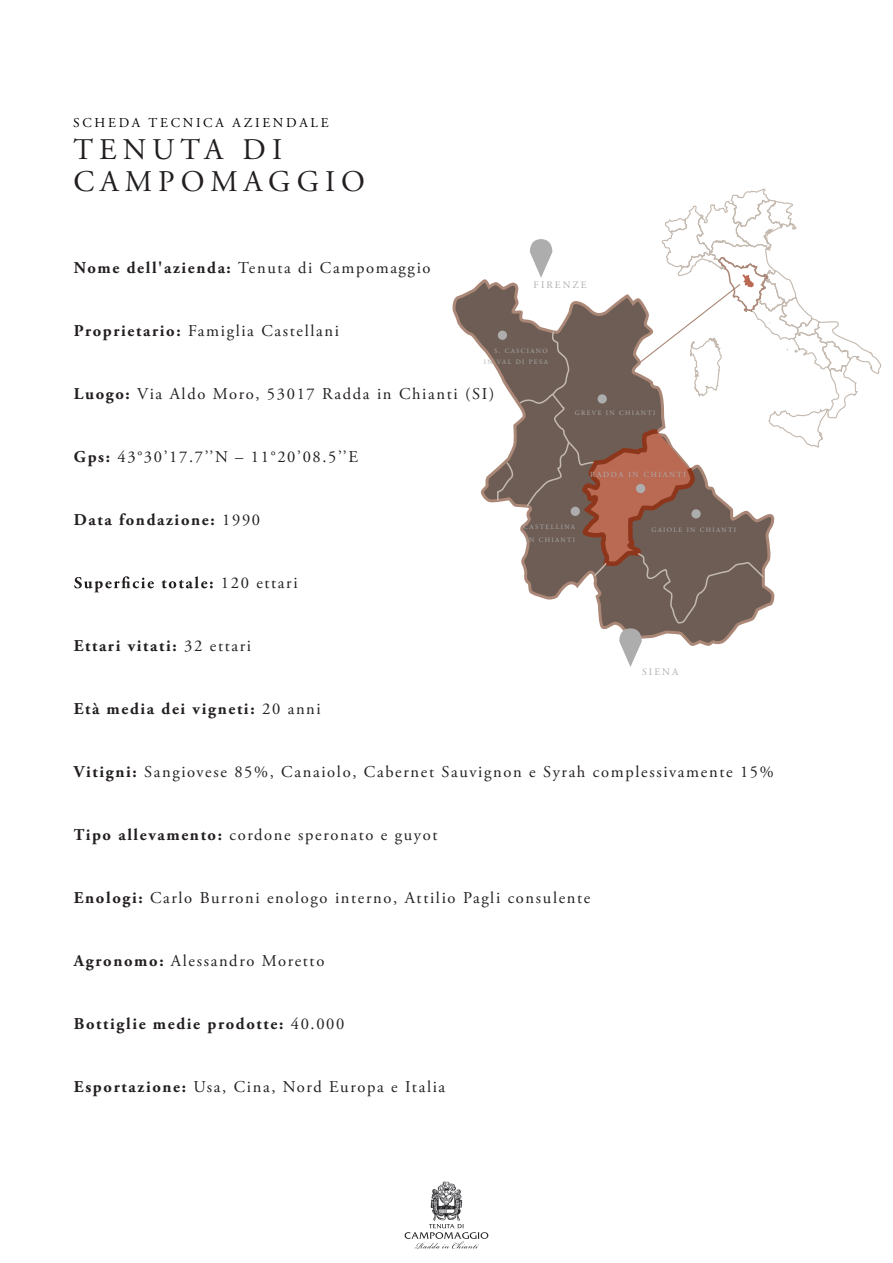
<style>
.page{position:relative;width:893px;height:1263px;background:#fff}
.page>*{position:absolute;margin:0;border:0;box-sizing:border-box;transform-origin:0 0}
.t1{font:30px/31.5px "Adobe Garamond Pro";letter-spacing:.2em;color:#231f20}
.t2{font:16.5px "Adobe Garamond Pro";letter-spacing:.1em;color:#231f20}
.t3{font:700 16.5px "Adobe Garamond Pro";letter-spacing:.1em;color:#231f20}
.t4{font:13.5px "Adobe Garamond Pro";letter-spacing:.2em;color:#000001}
.t5{font:10.05px "Adobe Garamond Pro";letter-spacing:.2em;color:#acadac}
.t6{font:7.8px "Adobe Garamond Pro";letter-spacing:.2em;color:#acadac}
.t7{font:6.75px/12.3px "Adobe Garamond Pro";letter-spacing:.2em;color:#acadac}
.s1{font-weight:700}
.s2{font-weight:400}
</style>
<div class="page">
<svg style="left:74px;top:576px;width:139px;height:16px"></svg>
<svg style="left:405px;top:1224px;width:83px;height:25px"></svg>
<img style="left:430px;top:1182px;width:33px;height:38px">
<svg style="left:452px;top:279px;width:44px;height:224px"></svg>
<svg style="left:496px;top:188px;width:386px;height:479px"></svg>
<p class="t4" style="left:73px;top:115px;width:257px">SCHEDA TECNICA AZIENDALE</p>
<h1 class="t1" style="left:73px;top:135px;width:293px">TENUTA DI<br>CAMPOMAGGIO</h1>
<p class="t2" style="left:74px;top:258px;width:358px"><span class="s1">Nome dell'azienda:</span> Tenuta di Campomaggio</p>
<p class="t2" style="left:74px;top:321px;width:267px"><span class="s1">Proprietario:</span> Famiglia Castellani</p>
<p class="t5" style="left:534px;top:279px;width:55px">FIRENZE</p>
<p class="t7" style="left:484px;top:345px;width:66px;line-height:11.1px;text-align:right">S. CASCIANO<br>IN VAL DI PESA</p>
<p class="t2" style="left:74px;top:384px;width:422px"><span class="s1">Luogo:</span> Via Aldo Moro, 53017 Radda in Chianti (SI)</p>
<p class="t2" style="left:74px;top:447px;width:286px"><span class="s1">Gps:</span> 43°30’17.7’’N – 11°20’08.5’’E</p>
<p class="t3" style="left:74px;top:510px;width:188px">Data fondazione: <span class="s2">1990</span></p>
<p class="t2" style="left:221px;top:573px;width:78px">120 ettari</p>
<p class="t3" style="left:74px;top:636px;width:179px">Ettari vitati: <span class="s2">32 ettari</span></p>
<p class="t3" style="left:74px;top:699px;width:248px">Età media dei vigneti: <span class="s2">20 anni</span></p>
<p class="t7" style="left:575px;top:406px;width:82px">GREVE IN CHIANTI</p>
<p class="t6" style="left:590px;top:470px;width:97px">RADDA IN CHIANTI</p>
<p class="t7" style="left:524px;top:521px;width:53px">CASTELLINA<br>IN CHIANTI</p>
<p class="t7" style="left:651px;top:524px;width:86px">GAIOLE IN CHIANTI</p>
<p class="t5" style="left:642px;top:666px;width:38px">SIENA</p>
<p class="t2" style="left:74px;top:762px;width:701px"><span class="s1">Vitigni:</span> Sangiovese 85%, Canaiolo, Cabernet Sauvignon e Syrah complessivamente 15%</p>
<p class="t2" style="left:74px;top:825px;width:365px"><span class="s1">Tipo allevamento:</span> cordone speronato e guyot</p>
<p class="t2" style="left:74px;top:888px;width:518px"><span class="s1">Enologi:</span> Carlo Burroni enologo interno, Attilio Pagli consulente</p>
<p class="t2" style="left:74px;top:951px;width:252px"><span class="s1">Agronomo:</span> Alessandro Moretto</p>
<p class="t3" style="left:74px;top:1014px;width:272px">Bottiglie medie prodotte: <span class="s2">40.000</span></p>
<p class="t2" style="left:74px;top:1077px;width:373px"><span class="s1">Esportazione:</span> Usa, Cina, Nord Europa e Italia</p>
</div>
